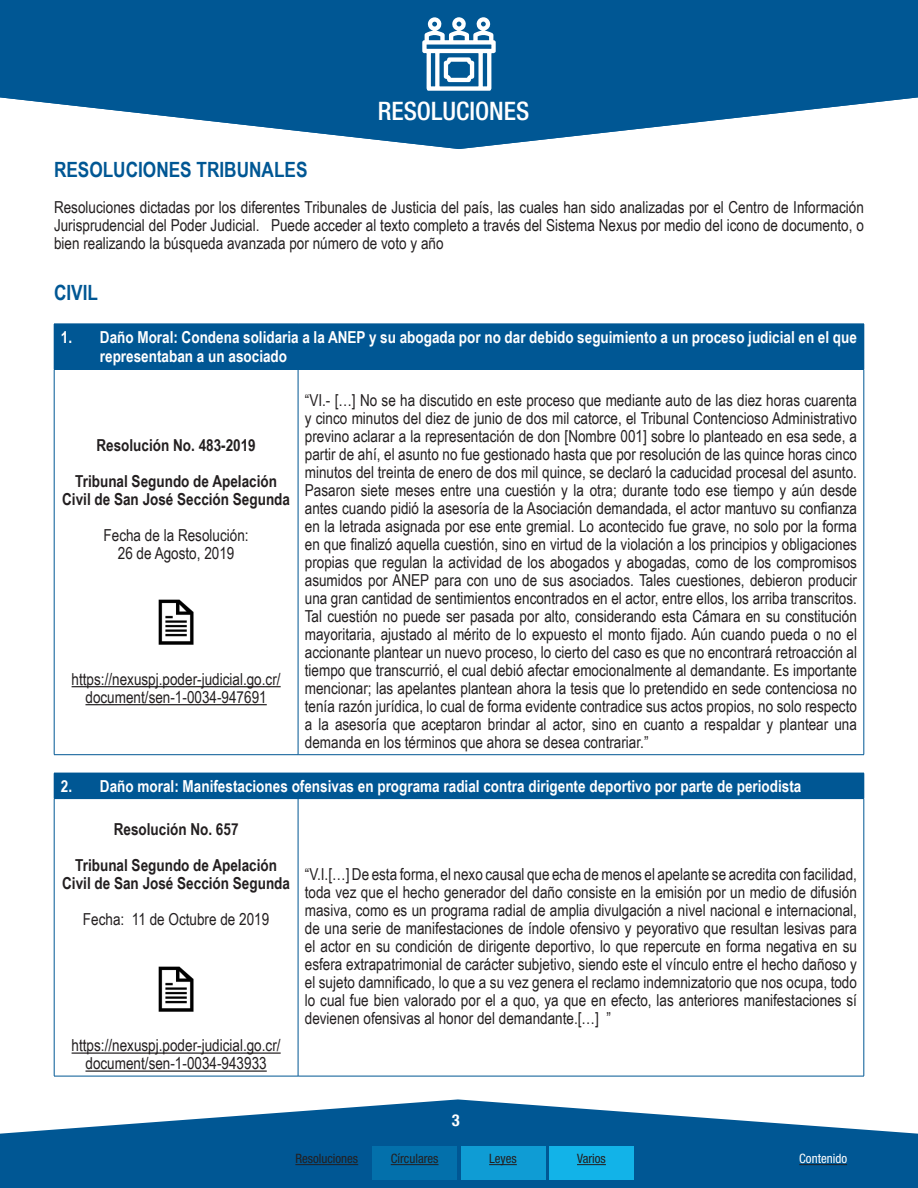
<style>
.page{position:relative;width:918px;height:1188px;background:#fff}
.page>*{position:absolute;margin:0;border:0;box-sizing:border-box;transform-origin:0 0}
.t1{font:500 condensed 25.5px "Helvetica Neue";color:#fff}
.TITULO{font:700 21px "Arial Narrow";color:#005794}
.TEXTO_NORMAL{font:16.5px/18px "Arial Narrow";color:#231f20;text-align:justify}
.TEXTO_TAB{font:700 16.5px/19.8px "Arial Narrow";color:#fff}
.TEXTO_NORMAL-2{font:700 16.5px/18px "Arial Narrow";color:#231f20;text-align:center}
.t2{font:700 condensed 16.5px "Helvetica Neue";color:#fff}
.t3{font:condensed 12.9px "Helvetica Neue";color:#231f20}
.t4{font:condensed 12.9px "Helvetica Neue";color:#fff}
</style>
<div class="page">
<svg style="left:0;top:1099px;width:918px;height:89px;fill:#005794"></svg>
<div style="left:284px;top:1146px;width:85px;height:34px;background:#005794"></div>
<div style="left:372px;top:1146px;width:85px;height:34px;background:#0370ab"></div>
<div style="left:461px;top:1146px;width:85px;height:34px;background:#0f9cd4"></div>
<div style="left:549px;top:1146px;width:85px;height:34px;background:#12b3e8"></div>
<hr style="left:295px;top:1164px;width:63px;height:1px;background:#231f20">
<hr style="left:391px;top:1164px;width:48px;height:1px;background:#231f20">
<svg style="left:489px;top:1164px;width:28px;height:1px"></svg>
<svg style="left:577px;top:1164px;width:29px;height:1px"></svg>
<hr style="left:799px;top:1164px;width:48px;height:1px;background:#231f20">
<svg style="left:0;top:0;width:918px;height:149px;fill:#005794"></svg>
<svg style="left:422px;top:17px;width:74px;height:74px"></svg>
<div style="left:54px;top:324px;width:810px;height:45px;background:#005794"></div>
<hr style="left:864px;top:324px;width:1px;height:45px;background:#005794">
<hr style="left:54px;top:369px;width:244px;height:1px;background:#005794">
<hr style="left:54px;top:369px;width:1px;height:386px;background:#005794">
<hr style="left:298px;top:369px;width:566px;height:1px;background:#005794">
<hr style="left:298px;top:369px;width:1px;height:386px;background:#005794">
<hr style="left:864px;top:369px;width:1px;height:386px;background:#005794">
<hr style="left:54px;top:754px;width:244px;height:1px;background:#005794">
<hr style="left:298px;top:754px;width:566px;height:1px;background:#005794">
<hr style="left:72px;top:686px;width:209px;height:1px;background:#231f20">
<hr style="left:85px;top:704px;width:182px;height:1px;background:#231f20">
<img style="left:158px;top:599px;width:36px;height:46px">
<div style="left:54px;top:773px;width:810px;height:26px;background:#005794"></div>
<svg style="left:864px;top:773px;width:1px;height:25px"></svg>
<hr style="left:54px;top:799px;width:1px;height:277px;background:#005794">
<hr style="left:298px;top:799px;width:1px;height:277px;background:#005794">
<hr style="left:864px;top:799px;width:1px;height:277px;background:#005794">
<hr style="left:54px;top:1076px;width:244px;height:1px;background:#005794">
<hr style="left:298px;top:1076px;width:566px;height:1px;background:#005794">
<hr style="left:72px;top:1052px;width:209px;height:2px;background:#231f20">
<hr style="left:85px;top:1070px;width:182px;height:2px;background:#231f20">
<img style="left:158px;top:966px;width:36px;height:46px">
<p class="t1" style="left:378px;top:96px;width:153px">RESOLUCIONES</p>
<p class="TITULO" style="left:54px;top:154px;width:255px">RESOLUCIONES TRIBUNALES</p>
<p class="TEXTO_NORMAL" style="left:54px;top:198px;width:811px">Resoluciones dictadas por los diferentes Tribunales de Justicia del país, las cuales han sido analizadas por el Centro de Información Jurisprudencial del Poder Judicial. Puede acceder al texto completo a través del Sistema Nexus por medio del icono de documento, o bien realizando la búsqueda avanzada por número de voto y año</p>
<p class="TITULO" style="left:54px;top:276px;width:46px">CIVIL</p>
<p class="TEXTO_TAB" style="left:100px;top:326px;width:759px;text-indent:-39px">1. Daño Moral: Condena solidaria a la ANEP y su abogada por no dar debido seguimiento a un proceso judicial en el que representaban a un asociado</p>
<p class="TEXTO_NORMAL" style="left:305px;top:391px;width:554px">“VI.- […] No se ha discutido en este proceso que mediante auto de las diez horas cuarenta y cinco minutos del diez de junio de dos mil catorce, el Tribunal Contencioso Administrativo previno aclarar a la representación de don [Nombre 001] sobre lo planteado en esa sede, a partir de ahí, el asunto no fue gestionado hasta que por resolución de las quince horas cinco minutos del treinta de enero de dos mil quince, se declaró la caducidad procesal del asunto.<br>Pasaron siete meses entre una cuestión y la otra; durante todo ese tiempo y aún desde antes cuando pidió la asesoría de la Asociación demandada, el actor mantuvo su confianza en la letrada asignada por ese ente gremial. Lo acontecido fue grave, no solo por la forma en que finalizó aquella cuestión, sino en virtud de la violación a los principios y obligaciones propias que regulan la actividad de los abogados y abogadas, como de los compromisos asumidos por ANEP para con uno de sus asociados. Tales cuestiones, debieron producir una gran cantidad de sentimientos encontrados en el actor, entre ellos, los arriba transcritos.<br>Tal cuestión no puede ser pasada por alto, considerando esta Cámara en su constitución mayoritaria, ajustado al mérito de lo expuesto el monto fijado. Aún cuando pueda o no el accionante plantear un nuevo proceso, lo cierto del caso es que no encontrará retroacción al tiempo que transcurrió, el cual debió afectar emocionalmente al demandante. Es importante mencionar; las apelantes plantean ahora la tesis que lo pretendido en sede contenciosa no tenía razón jurídica, lo cual de forma evidente contradice sus actos propios, no solo respecto a la asesoría que aceptaron brindar al actor, sino en cuanto a respaldar y plantear una demanda en los términos que ahora se desea contrariar.”</p>
<p class="TEXTO_TAB" style="left:61px;top:775px;width:742px">2. Daño moral: Manifestaciones ofensivas en programa radial contra dirigente deportivo por parte de periodista</p>
<p class="TEXTO_NORMAL-2" style="left:114px;top:820px;width:126px">Resolución No. 657</p>
<p class="TEXTO_NORMAL-2" style="left:62px;top:856px;width:229px">Tribunal Segundo de Apelación<br>Civil de San José Sección Segunda</p>
<p class="TEXTO_NORMAL" style="left:83px;top:910px;width:188px">Fecha: 11 de Octubre de 2019</p>
<p class="TEXTO_NORMAL-2" style="left:96px;top:435px;width:161px">Resolución No. 483-2019</p>
<p class="TEXTO_NORMAL-2" style="left:62px;top:471px;width:229px">Tribunal Segundo de Apelación<br>Civil de San José Sección Segunda</p>
<p class="TEXTO_NORMAL" style="left:104px;top:526px;width:147px">Fecha de la Resolución:</p>
<p class="TEXTO_NORMAL" style="left:118px;top:544px;width:118px">26 de Agosto, 2019</p>
<p class="TEXTO_NORMAL" style="left:72px;top:670px;width:211px;text-align:center">https://nexuspj.poder-judicial.go.cr/ document/sen-1-0034-947691</p>
<p class="TEXTO_NORMAL" style="left:305px;top:865px;width:554px">“V.I.[…] De esta forma, el nexo causal que echa de menos el apelante se acredita con facilidad, toda vez que el hecho generador del daño consiste en la emisión por un medio de difusión masiva, como es un programa radial de amplia divulgación a nivel nacional e internacional, de una serie de manifestaciones de índole ofensivo y peyorativo que resultan lesivas para el actor en su condición de dirigente deportivo, lo que repercute en forma negativa en su esfera extrapatrimonial de carácter subjetivo, siendo este el vínculo entre el hecho dañoso y el sujeto damnificado, lo que a su vez genera el reclamo indemnizatorio que nos ocupa, todo lo cual fue bien valorado por el a quo, ya que en efecto, las anteriores manifestaciones sí devienen ofensivas al honor del demandante.[…] ”</p>
<p class="TEXTO_NORMAL" style="left:72px;top:1036px;width:211px;text-align:center">https://nexuspj.poder-judicial.go.cr/ document/sen-1-0034-943933</p>
<p class="t2" style="left:452px;top:1107px;width:9px">3</p>
<p class="t3" style="left:295px;top:1151px;width:64px">Resoluciones</p>
<p class="t3" style="left:391px;top:1151px;width:49px">Círculares</p>
<p class="t3" style="left:489px;top:1151px;width:29px">Leyes</p>
<p class="t3" style="left:577px;top:1151px;width:30px">Varios</p>
<p class="t4" style="left:799px;top:1151px;width:49px">Contenido</p>
</div>
